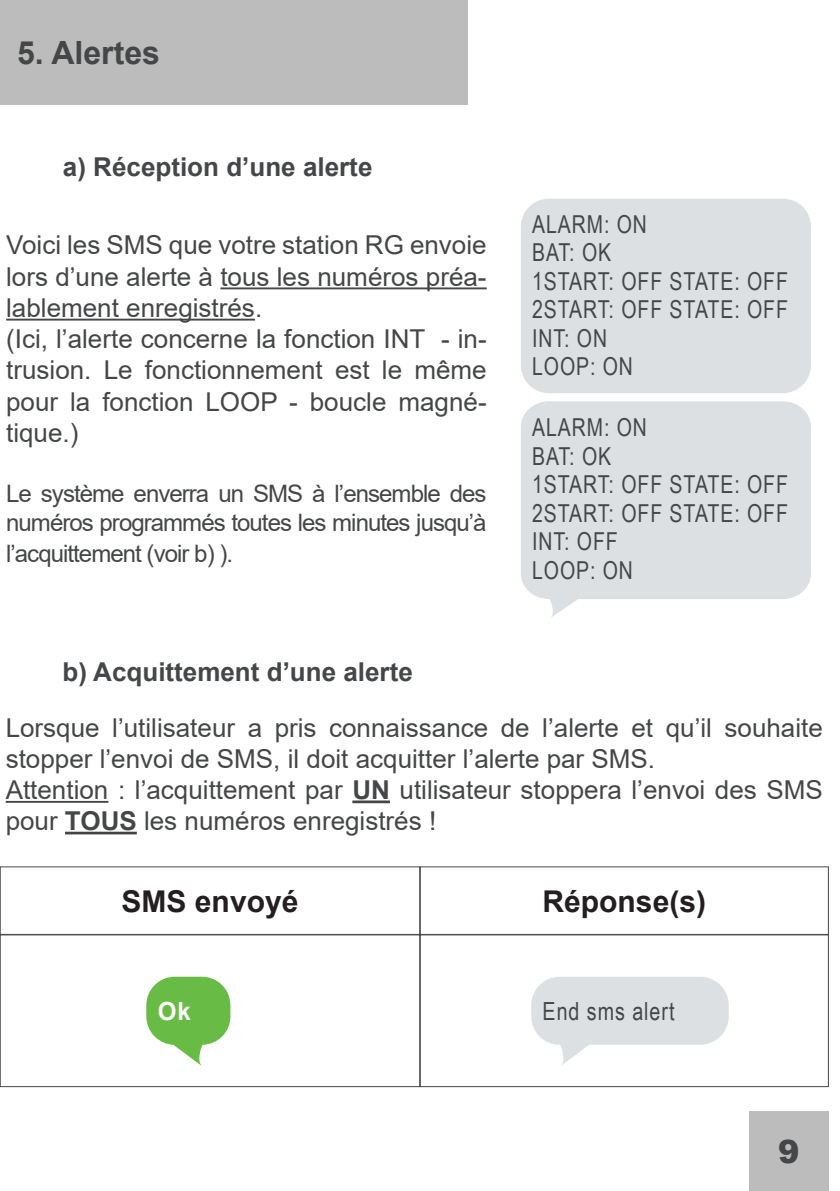
<style>
.page{position:relative;width:840px;height:1191px;background:#fff}
.page>*{position:absolute;margin:0;border:0;box-sizing:border-box;transform-origin:0 0}
.t1{font:700 32px "Arial";color:#454647}
.t2{font:900 32px "Arial";color:#454647}
.t3{font:700 30px "Arial";color:#231f20}
.t4{font:26px/31.2px "Arial";color:#454647}
.t5{font:700 26px "Arial";color:#454647}
.t6{font:25px "Arial Narrow";letter-spacing:.04em;color:#454647;scale:.96 1}
.t7{font:700 25px "Arial";color:#fff;scale:.96 1}
.t8{font:24.8px/28.6px "Arial Narrow";letter-spacing:.04em;color:#454647;scale:.96 1}
.t9{font:24px/28.8px "Arial";letter-spacing:-.04em;color:#454647}
.s1{font-weight:700}
</style>
<div class="page">
<div style="left:748px;top:1111px;width:80px;height:80px;background:#bdbcbc"></div>
<div style="left:0;top:0;width:467px;height:105px;background:#bdbcbc"></div>
<svg style="left:531px;top:977px;width:197px;height:88px"></svg>
<svg style="left:146px;top:976px;width:84px;height:90px"></svg>
<hr style="left:6px;top:801px;width:102px;height:2px;background:#454647">
<hr style="left:352px;top:800px;width:38px;height:3px;background:#454647">
<hr style="left:65px;top:831px;width:72px;height:3px;background:#454647">
<div style="left:0;top:934px;width:420px;height:152px;border:1px solid #454647"></div>
<div style="left:420px;top:934px;width:408px;height:152px;border:1px solid #454647"></div>
<svg style="left:521px;top:401px;width:289px;height:216px;background:#e0e2e4"></svg>
<hr style="left:220px;top:287px;width:266px;height:2px;background:#454647">
<hr style="left:6px;top:319px;width:249px;height:1px;background:#454647">
<div style="left:520px;top:199px;width:290px;height:194px;background:#dde0e2;border-radius:28px"></div>
<p class="t1" style="left:17px;top:30px;width:144px">5. Alertes</p>
<p class="t5" style="left:63px;top:148px;width:311px">a) Réception d’une alerte</p>
<p class="t4" style="left:6px;top:229px;width:482px">Voici les SMS que votre station RG envoie lors d’une alerte à tous les numéros préa&shy;lablement enregistrés.<br>(Ici, l’alerte concerne la fonction INT - in&shy;trusion. Le fonctionnement est le même pour la fonction LOOP - boucle magné&shy;tique.)</p>
<p class="t9" style="left:6px;top:479px;width:481px">Le système enverra un SMS à l’ensemble des numéros programmés toutes les minutes jusqu’à</p>
<p class="t9" style="left:6px;top:539px;width:228px">l’acquittement (voir b) ).</p>
<p class="t8" style="left:531px;top:209px;width:268px">ALARM: ON<br>BAT: OK<br>1START: OFF STATE: OFF<br>2START: OFF STATE: OFF<br>INT: ON<br>LOOP: ON</p>
<p class="t8" style="left:531px;top:412px;width:268px">ALARM: ON<br>BAT: OK<br>1START: OFF STATE: OFF<br>2START: OFF STATE: OFF<br>INT: OFF<br>LOOP: ON</p>
<p class="t5" style="left:62px;top:654px;width:352px">b) Acquittement d’une alerte</p>
<p class="t4" style="left:6px;top:712px;width:818px">Lorsque l’utilisateur a pris connaissance de l’alerte et qu’il souhaite stopper l’envoi de SMS, il doit acquitter l’alerte par SMS.<br>Attention : l’acquittement par <span class="s1">UN</span> utilisateur stoppera l’envoi des SMS pour <span class="s1">TOUS</span> les numéros enregistrés !</p>
<p class="t3" style="left:121px;top:880px;width:178px">SMS envoyé</p>
<p class="t3" style="left:542px;top:880px;width:165px">Réponse(s)</p>
<p class="t7" style="left:158px;top:993px;width:36px">Ok</p>
<p class="t6" style="left:542px;top:992px;width:139px">End sms alert</p>
<p class="t2" style="left:777px;top:1128px;width:23px">9</p>
</div>
